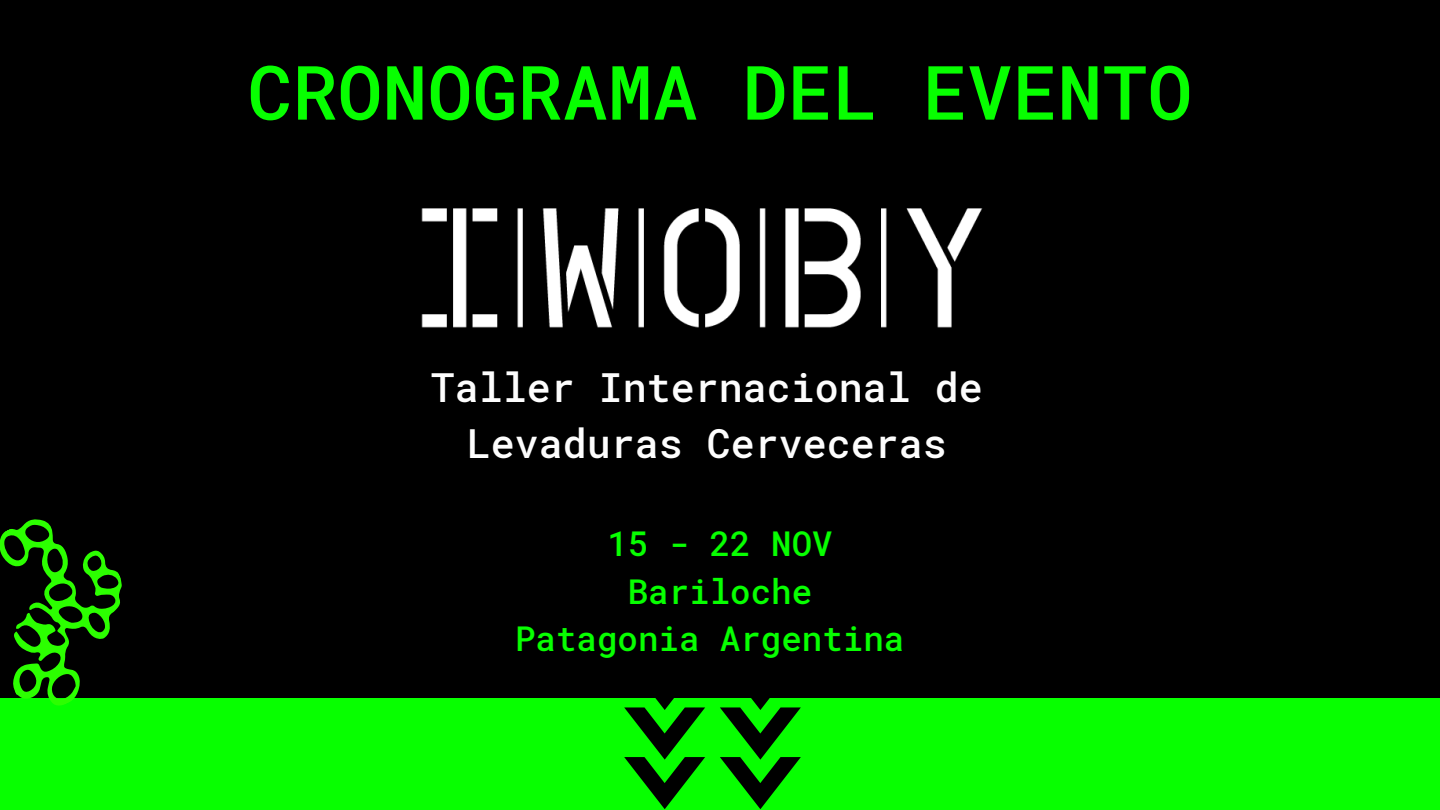
<style>
.page{position:relative;width:1440px;height:810px;background:#000}
.page>*{position:absolute;margin:0;border:0;box-sizing:border-box;transform-origin:0 0}
.t1{font:500 75px "Roboto Mono";color:#07ff00}
.t2{font:500 40px/55.5px "Roboto Mono";color:#fdfdfd;text-align:center}
.t3{font:500 34.1px "Roboto Mono";color:#07ff00}
</style>
<div class="page">
<img style="left:421px;top:208px;width:562px;height:120px">
<div style="left:0;top:698px;width:1440px;height:112px;background:#07ff00"></div>
<svg style="left:720px;top:698px;width:81px;height:111px"></svg>
<svg style="left:624px;top:698px;width:81px;height:111px"></svg>
<svg style="left:0;top:519px;width:122px;height:187px"></svg>
<p class="t1" style="left:247px;top:41px;width:947px">CRONOGRAMA DEL EVENTO</p>
<p class="t2" style="left:431px;top:359px;width:554px">Taller Internacional de<br>Levaduras Cerveceras</p>
<p class="t3" style="left:607px;top:521px;width:227px">15 - 22 NOV</p>
<p class="t3" style="left:628px;top:568px;width:186px">Bariloche</p>
<p class="t3" style="left:515px;top:615px;width:391px">Patagonia Argentina</p>
</div>
